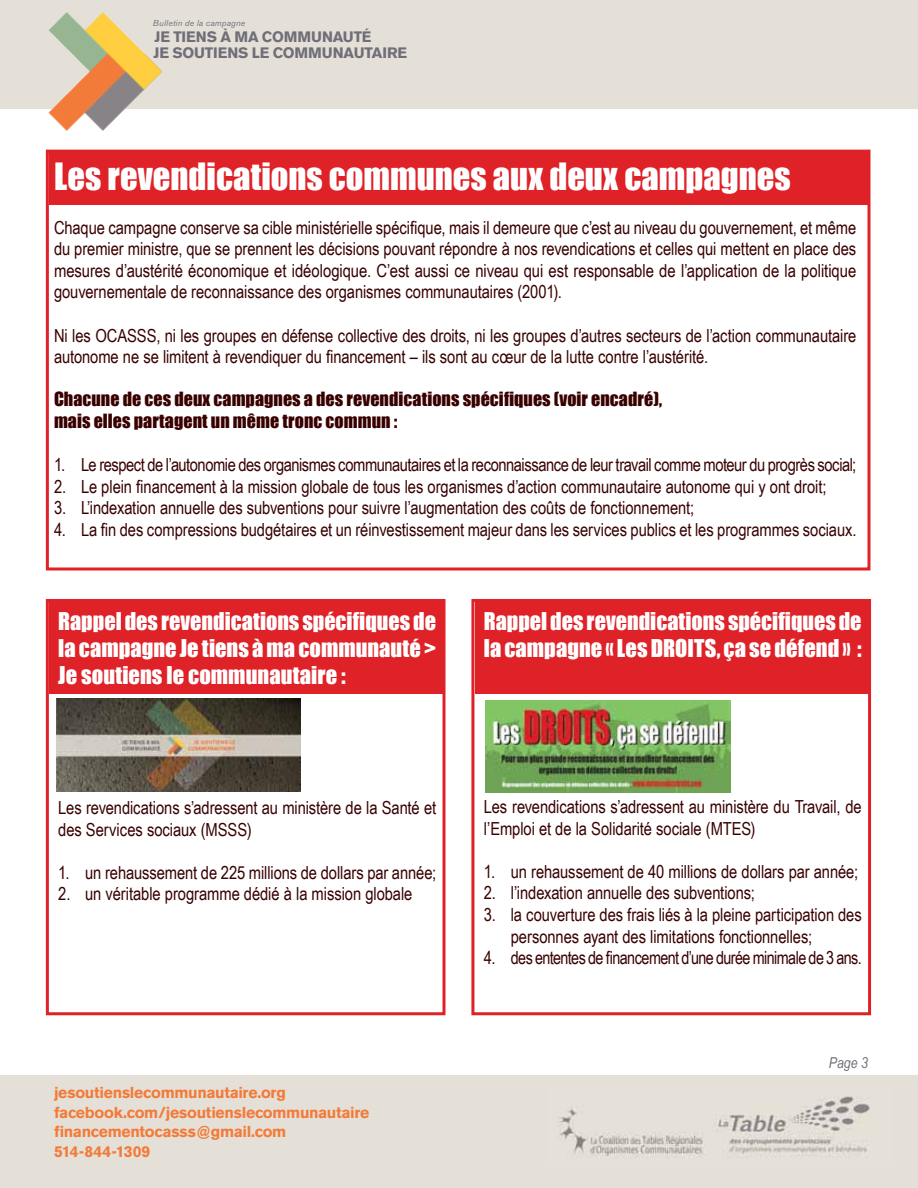
<style>
.page{position:relative;width:918px;height:1188px;background:#fff}
.page>*{position:absolute;margin:0;border:0;box-sizing:border-box;transform-origin:0 0}
.t1{font:34.5px "Impact";color:#fff}
.t2{font:22.5px/27px "Impact";color:#fff;text-align:justify}
.t3{font:18px/21.6px "Arial Narrow";letter-spacing:-.005em;color:#390000}
.t4{font:18px "Arial Narrow";letter-spacing:-.025em;color:#390000}
.t5{font:18px/21.6px "Impact";letter-spacing:.005em;color:#390000}
.t6{font:18px "Arial Narrow";letter-spacing:-.03em;color:#390000}
.t7{font:700 15.75px/19.5px "Akzidenz Grotesk BE";letter-spacing:-.02em;color:#f37b3a}
.t8{font:700 15px/16.4px "Akzidenz Grotesk BE";letter-spacing:-.01em;color:#706f79}
.t9{font:italic 15px "Arial Narrow";color:#706f79}
.t10{font:italic 8.55px "Akzidenz Grotesk BE";letter-spacing:.025em;color:#706f79}
</style>
<div class="page">
<div style="left:0;top:0;width:918px;height:109px;background:#e5e0d7"></div>
<div style="left:0;top:1075px;width:918px;height:113px;background:#e5e0d7"></div>
<img style="left:559px;top:1096px;width:311px;height:62px">
<div style="left:50px;top:151px;width:820px;height:54px;background:#df2228"></div>
<div style="left:50px;top:601px;width:396px;height:93px;background:#df2228"></div>
<div style="left:475px;top:601px;width:396px;height:93px;background:#df2228"></div>
<img style="left:48px;top:12px;width:114px;height:119px">
<img style="left:486px;top:701px;width:245px;height:91px">
<img style="left:57px;top:698px;width:244px;height:94px">
<div style="left:46px;top:150px;width:824px;height:420px;border:3px solid #df2228"></div>
<div style="left:46px;top:599px;width:400px;height:416px;border:3px solid #df2228"></div>
<div style="left:471px;top:599px;width:400px;height:416px;border:3px solid #df2228"></div>
<p class="t10" style="left:153px;top:17px;width:94px">Bulletin de la campagne</p>
<p class="t8" style="left:153px;top:28px;width:255px">JE TIENS À MA COMMUNAUTÉ<br>JE SOUTIENS LE COMMUNAUTAIRE</p>
<h1 class="t1" style="left:54px;top:150px;width:738px">Les revendications communes aux deux campagnes</h1>
<p class="t3" style="left:54px;top:216px;width:804px;text-align:justify">Chaque campagne conserve sa cible ministérielle spécifique, mais il demeure que c’est au niveau du gouvernement, et même du premier ministre, que se prennent les décisions pouvant répondre à nos revendications et celles qui mettent en place des mesures d’austérité économique et idéologique. C’est aussi ce niveau qui est responsable de l’application de la politique gouvernementale de reconnaissance des organismes communautaires (2001).</p>
<p class="t3" style="left:54px;top:324px;width:804px">Ni les OCASSS, ni les groupes en défense collective des droits, ni les groupes d’autres secteurs de l’action communautaire autonome ne se limitent à revendiquer du financement – ils sont au cœur de la lutte contre l’austérité.</p>
<p class="t5" style="left:54px;top:388px;width:610px">Chacune de ces deux campagnes a des revendications spécifiques (voir encadré), mais elles partagent un même tronc commun :</p>
<p class="t4" style="left:54px;top:452px;width:804px">1. Le respect de l’autonomie des organismes communautaires et la reconnaissance de leur travail comme moteur du progrès social;</p>
<p class="t3" style="left:54px;top:475px;width:774px">2. Le plein financement à la mission globale de tous les organismes d’action communautaire autonome qui y ont droit;</p>
<p class="t3" style="left:54px;top:497px;width:642px">3. L’indexation annuelle des subventions pour suivre l’augmentation des coûts de fonctionnement;</p>
<p class="t3" style="left:54px;top:518px;width:804px">4. La fin des compressions budgétaires et un réinvestissement majeur dans les services publics et les programmes sociaux.</p>
<p class="t2" style="left:58px;top:607px;width:379px">Rappel des revendications spécifiques de la campagne Je tiens à ma communauté &gt; Je soutiens le communautaire :</p>
<p class="t3" style="left:58px;top:796px;width:379px">Les revendications s’adressent au ministère de la Santé et des Services sociaux (MSSS)</p>
<p class="t3" style="left:58px;top:861px;width:379px">1. un rehaussement de 225 millions de dollars par année;</p>
<p class="t3" style="left:58px;top:883px;width:356px">2. un véritable programme dédié à la mission globale</p>
<p class="t7" style="left:54px;top:1083px;width:317px">jesoutienslecommunautaire.org facebook.com/jesoutienslecommunautaire financementocasss@gmail.com<br>514-844-1309</p>
<p class="t2" style="left:484px;top:607px;width:379px">Rappel des revendications spécifiques de la campagne « Les DROITS, ça se défend » :</p>
<p class="t3" style="left:484px;top:795px;width:379px">Les revendications s’adressent au ministère du Travail, de l’Emploi et de la Solidarité sociale (MTES)</p>
<p class="t3" style="left:484px;top:860px;width:376px">1. un rehaussement de 40 millions de dollars par année;</p>
<p class="t3" style="left:484px;top:882px;width:273px">2. l’indexation annuelle des subventions;</p>
<p class="t3" style="left:511px;top:903px;width:353px;text-indent:-27px">3. la couverture des frais liés à la pleine participation des personnes ayant des limitations fonctionnelles;</p>
<p class="t6" style="left:484px;top:945px;width:379px">4. des ententes de financement d’une durée minimale de 3 ans.</p>
<p class="t9" style="left:829px;top:1052px;width:41px">Page 3</p>
</div>
